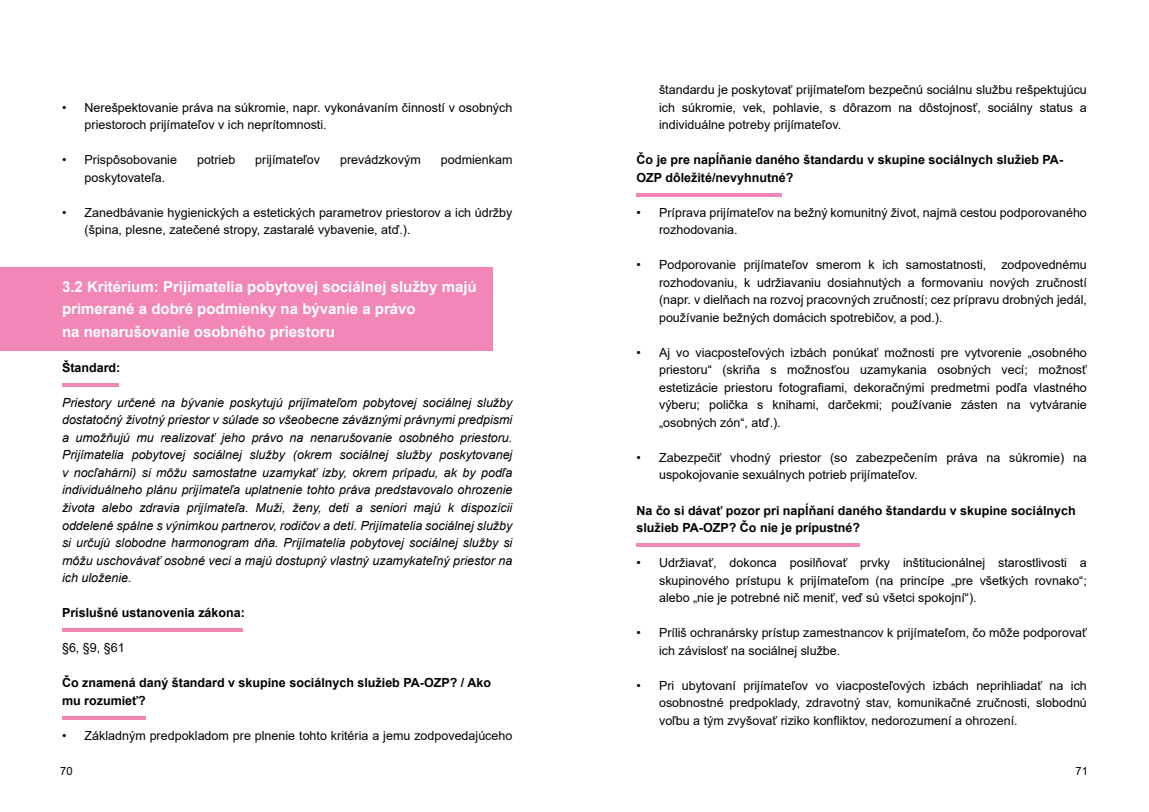
<style>
.page{position:relative;width:1149px;height:812px;background:#fff}
.page>*{position:absolute;margin:0;border:0;box-sizing:border-box;transform-origin:0 0}
.t1{font:700 15px/22.5px "Arial";color:#fff}
.t2{font:12.5px/17.5px "Arial";color:#000}
.t3{font:italic 12.5px/17.5px "Arial";color:#000;text-align:justify}
.t4{font:700 12.5px/17.5px "Arial";color:#000}
.t5{font:11.25px "Arial";color:#000}
</style>
<div class="page">
<div style="left:0;top:268px;width:492px;height:83px;background:#f287b7"></div>
<hr style="left:62px;top:383px;width:57px;height:4px;background:#f287b7">
<hr style="left:62px;top:628px;width:181px;height:4px;background:#f287b7">
<svg style="left:62px;top:716px;width:84px;height:3px"></svg>
<hr style="left:636px;top:193px;width:145px;height:4px;background:#f287b7">
<hr style="left:636px;top:543px;width:223px;height:4px;background:#f287b7">
<p class="t2" style="left:85px;top:98px;width:429px;text-indent:-22px">• Nerešpektovanie práva na súkromie, napr. vykonávaním činností v osobných priestoroch prijímateľov v ich neprítomnosti.</p>
<p class="t2" style="left:62px;top:151px;width:116px">• Prispôsobovanie</p>
<p class="t2" style="left:197px;top:151px;width:40px">potrieb</p>
<p class="t2" style="left:255px;top:151px;width:66px">prijímateľov</p>
<p class="t2" style="left:340px;top:151px;width:82px">prevádzkovým</p>
<p class="t2" style="left:440px;top:151px;width:73px">podmienkam</p>
<p class="t2" style="left:85px;top:168px;width:82px">poskytovateľa.</p>
<p class="t2" style="left:85px;top:203px;width:429px;text-indent:-22px">• Zanedbávanie hygienických a estetických parametrov priestorov a ich údržby (špina, plesne, zatečené stropy, zastaralé vybavenie, atď.).</p>
<p class="t1" style="left:62px;top:275px;width:416px">3.2 Kritérium: Prijímatelia pobytovej sociálnej služby majú primerané a dobré podmienky na bývanie a právo<br>na nenarušovanie osobného priestoru</p>
<p class="t4" style="left:62px;top:359px;width:60px">Štandard:</p>
<p class="t3" style="left:62px;top:394px;width:451px">Priestory určené na bývanie poskytujú prijímateľom pobytovej sociálnej služby dostatočný životný priestor v súlade so všeobecne záväznými právnymi predpismi a umožňujú mu realizovať jeho právo na nenarušovanie osobného priestoru.<br>Prijímatelia pobytovej sociálnej služby (okrem sociálnej služby poskytovanej v nocľahárni) si môžu samostatne uzamykať izby, okrem prípadu, ak by podľa individuálneho plánu prijímateľa uplatnenie tohto práva predstavovalo ohrozenie života alebo zdravia prijímateľa. Muži, ženy, deti a seniori majú k dispozícii oddelené spálne s výnimkou partnerov, rodičov a detí. Prijímatelia sociálnej služby si určujú slobodne harmonogram dňa. Prijímatelia pobytovej sociálnej služby si môžu uschovávať osobné veci a majú dostupný vlastný uzamykateľný priestor na ich uloženie.</p>
<p class="t4" style="left:62px;top:604px;width:184px">Príslušné ustanovenia zákona:</p>
<p class="t2" style="left:62px;top:638px;width:64px">§6, §9, §61</p>
<p class="t4" style="left:62px;top:674px;width:430px">Čo znamená daný štandard v skupine sociálnych služieb PA-OZP? / Ako mu rozumieť?</p>
<p class="t2" style="left:62px;top:726px;width:451px">• Základným predpokladom pre plnenie tohto kritéria a jemu zodpovedajúceho</p>
<p class="t2" style="left:659px;top:81px;width:429px;text-align:justify">štandardu je poskytovať prijímateľom bezpečnú sociálnu službu rešpektujúcu ich súkromie, vek, pohlavie, s dôrazom na dôstojnosť, sociálny status a individuálne potreby prijímateľov.</p>
<p class="t4" style="left:636px;top:151px;width:428px">Čo je pre napĺňanie daného štandardu v skupine sociálnych služieb PA-<br>OZP dôležité/nevyhnutné?</p>
<p class="t2" style="left:659px;top:203px;width:429px;text-indent:-22px">• Príprava prijímateľov na bežný komunitný život, najmä cestou podporovaného rozhodovania.</p>
<p class="t2" style="left:659px;top:256px;width:429px;text-align:justify;text-indent:-22px">• Podporovanie prijímateľov smerom k ich samostatnosti, zodpovednému rozhodovaniu, k udržiavaniu dosiahnutých a formovaniu nových zručností (napr. v dielňach na rozvoj pracovných zručností; cez prípravu drobných jedál, používanie bežných domácich spotrebičov, a pod.).</p>
<p class="t2" style="left:659px;top:343px;width:429px;text-align:justify;text-indent:-22px">• Aj vo viacposteľových izbách ponúkať možnosti pre vytvorenie „osobného priestoru“ (skriňa s možnosťou uzamykania osobných vecí; možnosť estetizácie priestoru fotografiami, dekoračnými predmetmi podľa vlastného výberu; polička s knihami, darčekmi; používanie zásten na vytváranie „osobných zón“, atď.).</p>
<p class="t2" style="left:659px;top:448px;width:429px;text-indent:-22px">• Zabezpečiť vhodný priestor (so zabezpečením práva na súkromie) na uspokojovanie sexuálnych potrieb prijímateľov.</p>
<p class="t4" style="left:636px;top:501px;width:440px">Na čo si dávať pozor pri napĺňaní daného štandardu v skupine sociálnych služieb PA-OZP? Čo nie je prípustné?</p>
<p class="t2" style="left:659px;top:553px;width:429px;text-align:justify;text-indent:-22px">• Udržiavať, dokonca posilňovať prvky inštitucionálnej starostlivosti a skupinového prístupu k prijímateľom (na princípe „pre všetkých rovnako“; alebo „nie je potrebné nič meniť, veď sú všetci spokojní“).</p>
<p class="t2" style="left:659px;top:623px;width:429px;text-indent:-22px">• Príliš ochranársky prístup zamestnancov k prijímateľom, čo môže podporovať ich závislosť na sociálnej službe.</p>
<p class="t2" style="left:659px;top:676px;width:429px;text-align:justify;text-indent:-22px">• Pri ubytovaní prijímateľov vo viacposteľových izbách neprihliadať na ich osobnostné predpoklady, zdravotný stav, komunikačné zručnosti, slobodnú voľbu a tým zvyšovať riziko konfliktov, nedorozumení a ohrození.</p>
<p class="t5" style="left:60px;top:763px;width:14px">70</p>
<p class="t5" style="left:1075px;top:763px;width:14px">71</p>
</div>
